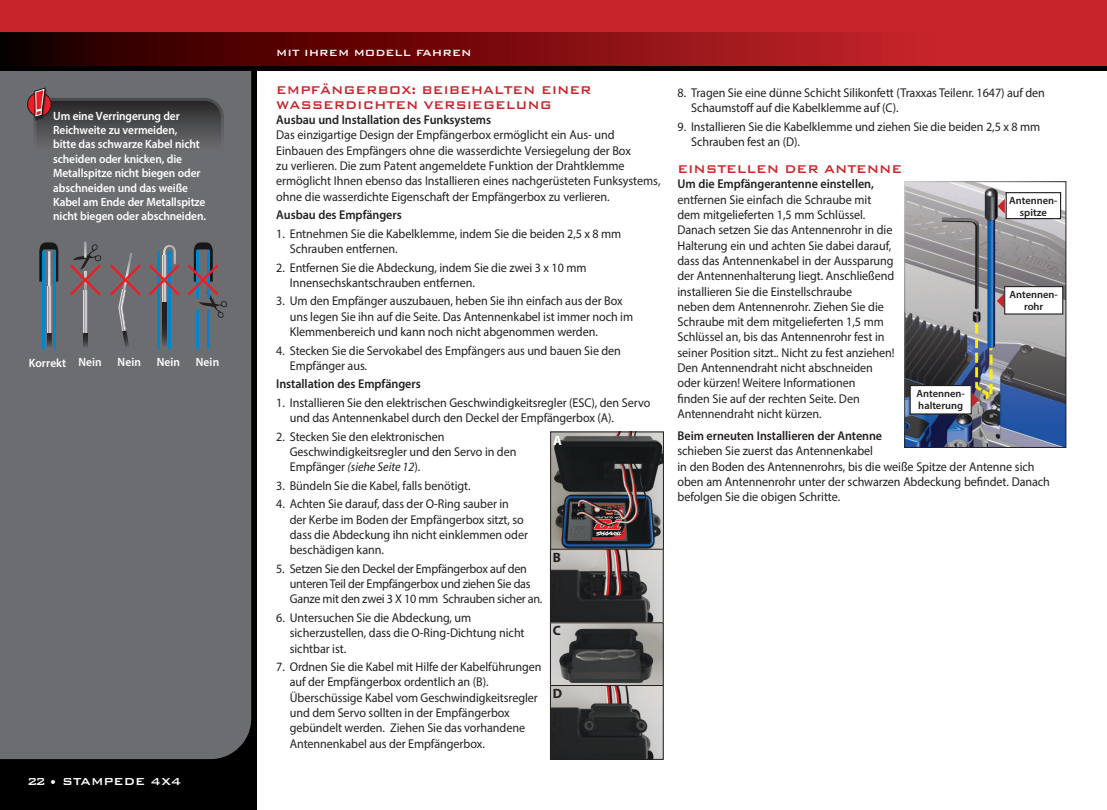
<style>
.page{position:relative;width:1107px;height:810px;background:#fff}
.page>*{position:absolute;margin:0;border:0;box-sizing:border-box;transform-origin:0 0}
.t1{font:500 15px/15px "Bank Gothic BT";letter-spacing:-.005em;color:#c8242b;scale:.95 1}
.t2{font:500 15px "Bank Gothic BT";letter-spacing:-.005em;color:#d1232a;scale:.95 1}
.t3{font:500 13.5px "Bank Gothic BT";color:#fff}
.t4{font:700 13.5px "Myriad Pro";color:#231f20}
.t5{font:700 13.5px "Myriad Pro";color:#fff}
.t6{font:12.75px/15.3px "Myriad Pro";letter-spacing:-.005em;color:#231f20;scale:.95 1}
.t7{font:600 12.75px "Myriad Pro";letter-spacing:-.005em;color:#231f20;scale:.95 1}
.t8{font:600 12px/14.4px "Myriad Pro";letter-spacing:-.01em;color:#fff;scale:.95 1}
.t9{font:500 12px "Bank Gothic BT";color:#fff}
.t10{font:600 12px "Myriad Pro";letter-spacing:.01em;color:#fff;scale:.95 1}
.t11{font:600 10.5px/12px "Myriad Pro";color:#231f20;text-align:center}
.s1{font-style:italic}
.s2{font-weight:600}
</style>
<div class="page">
<div style="left:0;top:13px;width:256px;height:797px;background:#000"></div>
<div style="left:0;top:71px;width:251px;height:688px;background:#6c6d70"></div>
<div style="left:0;top:0;width:1107px;height:70px;background:#000"></div>
<div style="left:0;top:0;width:1107px;height:51px;background:#c8242b"></div>
<svg style="left:0;top:32px;width:1107px;height:34px;background:#7f0f12"></svg>
<img style="left:552px;top:434px;width:110px;height:324px">
<div style="left:550px;top:432px;width:114px;height:118px;border:1px solid #231f20"></div>
<div style="left:550px;top:549px;width:114px;height:75px;border:1px solid #231f20"></div>
<div style="left:550px;top:622px;width:114px;height:64px;border:1px solid #231f20"></div>
<div style="left:550px;top:685px;width:114px;height:75px;border:1px solid #231f20"></div>
<div style="left:33px;top:98px;width:191px;height:72px;border:3px solid #fff;border-radius:18px"></div>
<svg style="left:28px;top:93px;width:23px;height:23px"></svg>
<div style="left:27px;top:92px;width:25px;height:25px;border:1px solid #231f20;border-radius:50%"></div>
<svg style="left:32px;top:85px;width:190px;height:83px;background:#5a575a"></svg>
<svg style="left:45px;top:288px;width:9px;height:60px"></svg>
<svg style="left:39px;top:242px;width:19px;height:46px"></svg>
<hr style="left:54px;top:251px;width:2px;height:97px;background:#0086cc">
<svg style="left:47px;top:333px;width:4px;height:15px"></svg>
<svg style="left:47px;top:287px;width:4px;height:46px"></svg>
<hr style="left:42px;top:251px;width:3px;height:97px;background:#0086cc">
<svg style="left:67px;top:241px;width:161px;height:107px;background:#6b6a71"></svg>
<img style="left:906px;top:183px;width:158px;height:263px">
<svg style="left:997px;top:294px;width:7px;height:14px"></svg>
<svg style="left:972px;top:393px;width:7px;height:14px"></svg>
<div style="left:910px;top:386px;width:61px;height:28px;background:#fff"></div>
<div style="left:910px;top:385px;width:62px;height:30px;border:1px solid #231f20"></div>
<div style="left:1005px;top:287px;width:58px;height:27px;background:#fff"></div>
<div style="left:1004px;top:286px;width:59px;height:29px;border:1px solid #231f20"></div>
<div style="left:1006px;top:193px;width:55px;height:26px;background:#fff"></div>
<div style="left:1006px;top:192px;width:55px;height:27px;border:1px solid #231f20"></div>
<svg style="left:998px;top:199px;width:7px;height:15px"></svg>
<p class="t8" style="left:53px;top:108px;width:162px">Um eine Verringerung der<br>Reichweite zu vermeiden,<br>bitte das schwarze Kabel nicht scheiden oder knicken, die<br>Metallspitze nicht biegen oder abschneiden und das weiße<br>Kabel am Ende der Metallspitze nicht biegen oder abschneiden.</p>
<p class="t10" style="left:29px;top:355px;width:41px">Korrekt</p>
<p class="t8" style="left:78px;top:354px;width:26px">Nein</p>
<p class="t8" style="left:118px;top:354px;width:26px">Nein</p>
<p class="t8" style="left:157px;top:354px;width:26px">Nein</p>
<p class="t8" style="left:196px;top:354px;width:26px">Nein</p>
<p class="t3" style="left:27px;top:774px;width:156px">22 • STAMPEDE 4X4</p>
<p class="t9" style="left:276px;top:46px;width:197px">MIT IHREM MODELL FAHREN</p>
<p class="t1" style="left:276px;top:82px;width:333px">EMPFÄNGERBOX: BEIBEHALTEN EINER<br>WASSERDICHTEN VERSIEGELUNG</p>
<p class="t7" style="left:276px;top:112px;width:228px">Ausbau und Installation des Funksystems</p>
<p class="t6" style="left:276px;top:127px;width:406px">Das einzigartige Design der Empfängerbox ermöglicht ein Aus- und Einbauen des Empfängers ohne die wasserdichte Versiegelung der Box<br>zu verlieren. Die zum Patent angemeldete Funktion der Drahtklemme ermöglicht Ihnen ebenso das Installieren eines nachgerüsteten Funksystems, ohne die wasserdichte Eigenschaft der Empfängerbox zu verlieren.</p>
<p class="t7" style="left:276px;top:207px;width:134px">Ausbau des Empfängers</p>
<p class="t6" style="left:290px;top:226px;width:351px;text-indent:-14px">1. Entnehmen Sie die Kabelklemme, indem Sie die beiden 2,5 x 8 mm<br>Schrauben entfernen.</p>
<p class="t6" style="left:290px;top:259px;width:314px;text-indent:-14px">2. Entfernen Sie die Abdeckung, indem Sie die zwei 3 x 10 mm<br>Innensechskantschrauben entfernen.</p>
<p class="t6" style="left:290px;top:293px;width:363px;text-indent:-14px">3. Um den Empfänger auszubauen, heben Sie ihn einfach aus der Box uns legen Sie ihn auf die Seite. Das Antennenkabel ist immer noch im<br>Klemmenbereich und kann noch nicht abgenommen werden.</p>
<p class="t6" style="left:290px;top:342px;width:350px;text-indent:-14px">4. Stecken Sie die Servokabel des Empfängers aus und bauen Sie den<br>Empfänger aus.</p>
<p class="t7" style="left:276px;top:376px;width:154px">Installation des Empfängers</p>
<p class="t6" style="left:290px;top:395px;width:381px;text-indent:-14px">1. Installieren Sie den elektrischen Geschwindigkeitsregler (ESC), den Servo und das Antennenkabel durch den Deckel der Empfängerbox (A).</p>
<p class="t6" style="left:290px;top:429px;width:240px;text-indent:-14px">2. Stecken Sie den elektronischen<br>Geschwindigkeitsregler und den Servo in den<br>Empfänger <span class="s1">(siehe Seite 12</span>).</p>
<p class="t6" style="left:276px;top:478px;width:206px">3. Bündeln Sie die Kabel, falls benötigt.</p>
<p class="t6" style="left:290px;top:496px;width:252px;text-indent:-14px">4. Achten Sie darauf, dass der O-Ring sauber in der Kerbe im Boden der Empfängerbox sitzt, so dass die Abdeckung ihn nicht einklemmen oder beschädigen kann.</p>
<p class="t6" style="left:290px;top:561px;width:267px;text-indent:-14px">5. Setzen Sie den Deckel der Empfängerbox auf den unteren Teil der Empfängerbox und ziehen Sie das<br>Ganze mit den zwei 3 X 10 mm Schrauben sicher an.</p>
<p class="t6" style="left:290px;top:610px;width:249px;text-indent:-14px">6. Untersuchen Sie die Abdeckung, um sicherzustellen, dass die O-Ring-Dichtung nicht sichtbar ist.</p>
<p class="t6" style="left:290px;top:659px;width:267px;text-indent:-14px">7. Ordnen Sie die Kabel mit Hilfe der Kabelführungen auf der Empfängerbox ordentlich an (B).<br>Überschüssige Kabel vom Geschwindigkeitsregler und dem Servo sollten in der Empfängerbox gebündelt werden. Ziehen Sie das vorhandene Antennenkabel aus der Empfängerbox.</p>
<p class="t5" style="left:553px;top:431px;width:10px">A</p>
<p class="t4" style="left:553px;top:549px;width:10px">B</p>
<p class="t4" style="left:553px;top:621px;width:10px">C</p>
<p class="t4" style="left:553px;top:685px;width:11px">D</p>
<p class="t6" style="left:691px;top:85px;width:374px;text-indent:-14px">8. Tragen Sie eine dünne Schicht Silikonfett (Traxxas Teilenr. 1647) auf den<br>Schaumstoff auf die Kabelklemme auf (C).</p>
<p class="t6" style="left:691px;top:119px;width:369px;text-indent:-14px">9. Installieren Sie die Kabelklemme und ziehen Sie die beiden 2,5 x 8 mm<br>Schrauben fest an (D).</p>
<p class="t2" style="left:678px;top:161px;width:238px">EINSTELLEN DER ANTENNE</p>
<p class="t6" style="left:678px;top:176px;width:230px"><span class="s2">Um die Empfängerantenne einstellen, </span>entfernen Sie einfach die Schraube mit dem mitgelieferten 1,5 mm Schlüssel.<br>Danach setzen Sie das Antennenrohr in die Halterung ein und achten Sie dabei darauf, dass das Antennenkabel in der Aussparung der Antennenhalterung liegt. Anschließend installieren Sie die Einstellschraube<br>neben dem Antennenrohr. Ziehen Sie die Schraube mit dem mitgelieferten 1,5 mm Schlüssel an, bis das Antennenrohr fest in seiner Position sitzt.. Nicht zu fest anziehen!<br>Den Antennendraht nicht abschneiden oder kürzen! Weitere Informationen<br>finden Sie auf der rechten Seite. Den Antennendraht nicht kürzen.</p>
<p class="t6" style="left:678px;top:428px;width:394px"><span class="s2">Beim erneuten Installieren der Antenne<br></span>schieben Sie zuerst das Antennenkabel<br>in den Boden des Antennenrohrs, bis die weiße Spitze der Antenne sich oben am Antennenrohr unter der schwarzen Abdeckung befindet. Danach befolgen Sie die obigen Schritte.</p>
<p class="t11" style="left:1009px;top:194px;width:50px">Antennen&shy;spitze</p>
<p class="t11" style="left:1010px;top:288px;width:50px">Antennen&shy;rohr</p>
<p class="t11" style="left:917px;top:387px;width:50px;text-align:left">Antennen&shy;halterung</p>
</div>
